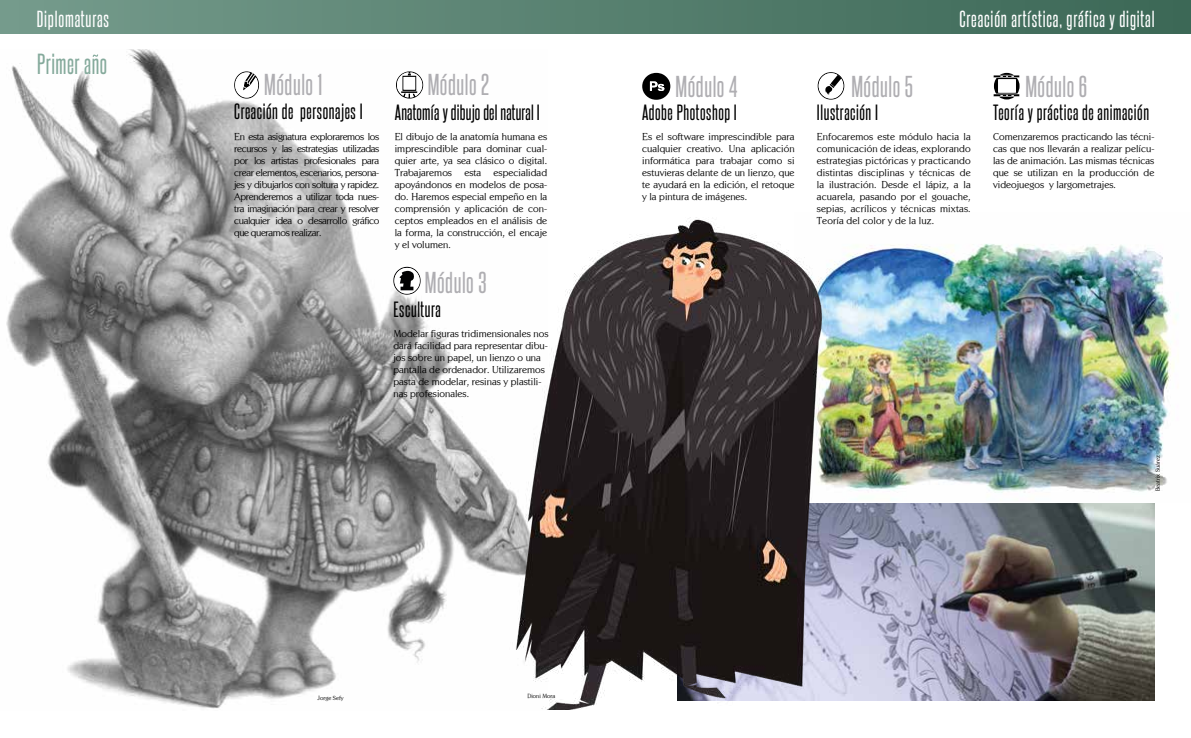
<style>
.page{position:relative;width:1191px;height:738px;background:#fff}
.page>*{position:absolute;margin:0;border:0;box-sizing:border-box;transform-origin:0 0}
.t1{font:26px "Steelfish Rg";letter-spacing:.02em;color:#afaeb2}
.t2{font:25px "Steelfish Rg";letter-spacing:.02em;color:#85aa9c}
.t3{font:20px "Steelfish Rg";letter-spacing:.04em;color:#fff}
.t4{font:19px "Steelfish Rg";letter-spacing:.03em;color:#000}
.t5{font:19px "Steelfish Rg";letter-spacing:.01em;color:#000}
.t6{font:10px/12px "Centabel";color:#000;text-align:justify}
.t7{font:6px "Centabel";color:#000}
</style>
<div class="page">
<img style="left:6px;top:49px;width:471px;height:660px">
<div style="left:0;top:0;width:1191px;height:34px;background:linear-gradient(to right,#759b8c,#3b6755)"></div>
<svg style="left:234px;top:71px;width:25px;height:27px"></svg>
<svg style="left:93px;top:54px;width:5px;height:3px"></svg>
<svg style="left:396px;top:71px;width:27px;height:27px"></svg>
<svg style="left:393px;top:266px;width:27px;height:28px"></svg>
<img style="left:841px;top:503px;width:313px;height:196px">
<img style="left:841px;top:244px;width:337px;height:249px">
<svg style="left:817px;top:72px;width:27px;height:27px"></svg>
<svg style="left:993px;top:73px;width:26px;height:26px"></svg>
<svg style="left:642px;top:73px;width:28px;height:27px"></svg>
<img style="left:477px;top:217px;width:364px;height:492px">
<h3 class="t3" style="left:37px;top:4px;width:74px">Diplomaturas</h3>
<h2 class="t2" style="left:37px;top:46px;width:71px">Primer ano</h2>
<h1 class="t1" style="left:264px;top:66px;width:60px">Módulo 1</h1>
<h3 class="t4" style="left:234px;top:98px;width:130px">Creación de personajes I</h3>
<p class="t6" style="left:234px;top:130px;width:147px">En esta asignatura exploraremos los recursos y las estrategias utilizadas por los artistas profesionales para crear elementos, escenarios, persona&shy;jes y dibujarlos con soltura y rapidez.<br>Aprenderemos a utilizar toda nues&shy;tra imaginación para crear y resolver cualquier idea o desarrollo gráfico que queramos realizar.</p>
<h1 class="t1" style="left:428px;top:66px;width:63px">Módulo 2</h1>
<h3 class="t5" style="left:395px;top:99px;width:146px">Anatomía y dibujo del natural I</h3>
<p class="t6" style="left:395px;top:130px;width:154px">El dibujo de la anatomía humana es imprescindible para dominar cual&shy;quier arte, ya sea clásico o digital.<br>Trabajaremos esta especialidad apoyándonos en modelos de posa&shy;do. Haremos especial empeño en la comprensión y aplicación de con&shy;ceptos empleados en el análisis de la forma, la construcción, el encaje y el volumen.</p>
<h1 class="t1" style="left:425px;top:263px;width:63px">Módulo 3</h1>
<h3 class="t4" style="left:393px;top:295px;width:49px">Escultura</h3>
<p class="t6" style="left:393px;top:327px;width:157px;text-align:left">Modelar figuras tridimensionales nos dará facilidad para representar dibu&shy;jos sobre un papel, un lienzo o una pantalla de ordenador. Utilizaremos pasta de modelar, resinas y plastili&shy;nas profesionales.</p>
<p class="t7" style="left:317px;top:694px;width:28px">Jorge Sefy</p>
<p class="t7" style="left:527px;top:691px;width:30px">Dioni Mora</p>
<h1 class="t1" style="left:675px;top:68px;width:63px">Módulo 4</h1>
<h3 class="t4" style="left:642px;top:99px;width:96px">Adobe Photoshop I</h3>
<p class="t6" style="left:642px;top:130px;width:154px">Es el software imprescindible para cualquier creativo. Una aplicación informática para trabajar como si estuvieras delante de un lienzo, que te ayudará en la edición, el retoque y la pintura de imágenes.</p>
<h1 class="t1" style="left:851px;top:68px;width:63px">Módulo 5</h1>
<h3 class="t4" style="left:817px;top:98px;width:63px">Ilustración I</h3>
<h3 class="t3" style="left:959px;top:4px;width:197px">Creación artística, gráfica y digital</h3>
<h1 class="t1" style="left:1025px;top:68px;width:63px">Módulo 6</h1>
<h3 class="t4" style="left:993px;top:99px;width:157px">Teoría y práctica de animación</h3>
<p class="t6" style="left:817px;top:130px;width:155px">Enfocaremos este módulo hacia la comunicación de ideas, explorando estrategias pictóricas y practicando distintas disciplinas y técnicas de la ilustración. Desde el lápiz, a la acuarela, pasando por el gouache, sepias, acrílicos y técnicas mixtas.<br>Teoría del color y de la luz.</p>
<p class="t6" style="left:993px;top:130px;width:163px">Comenzaremos practicando las técni&shy;cas que nos llevarán a realizar pelícu&shy;las de animación. Las mismas técnicas que se utilizan en la producción de videojuegos y largometrajes.</p>
<p class="t7" style="left:1154px;top:491px;width:38px;rotate:-90deg">Beatrix Suárez</p>
</div>
